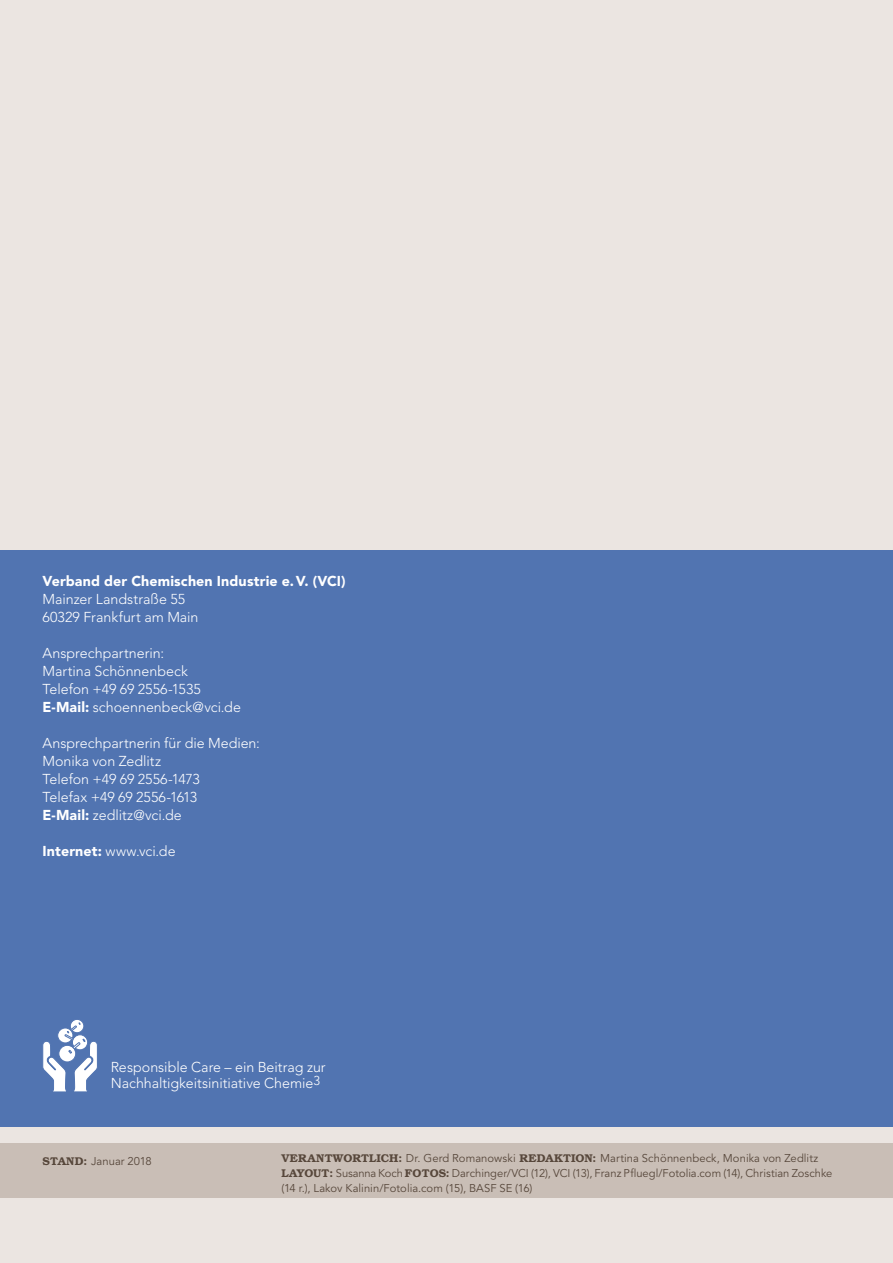
<style>
.page{position:relative;width:893px;height:1263px;background:#ebe5e1}
.page>*{position:absolute;margin:0;border:0;box-sizing:border-box;transform-origin:0 0}
.t1{font:300 14.25px/18px "Avenir LT Std";color:#fff}
.t2{font:900 14.25px "Avenir LT Std";letter-spacing:.005em;color:#fff}
.t3{font:11.25px/15px "Avenir LT Std";letter-spacing:.005em;color:#57473b}
.s1{font-weight:900}
.s2{font-family:"Bookman Std";font-weight:600}
</style>
<div class="page">
<div style="left:0;top:1144px;width:893px;height:54px;background:#c9beb6"></div>
<div style="left:0;top:550px;width:893px;height:576px;background:#5174b1"></div>
<div style="left:70px;top:1019px;width:14px;height:14px;border:1px solid #5174b1;border-radius:50%"></div>
<svg style="left:43px;top:1022px;width:54px;height:69px"></svg>
<p class="t2" style="left:43px;top:572px;width:305px">Verband der Chemischen Industrie e.V. (VCI)</p>
<p class="t1" style="left:43px;top:590px;width:157px">Mainzer Landstraße 55<br>60329 Frankfurt am Main</p>
<p class="t1" style="left:43px;top:644px;width:200px">Ansprechpartnerin:<br>Martina Schönnenbeck<br>Telefon +49 69 2556-1535<br><span class="s1">E-Mail:</span> schoennenbeck@vci.de</p>
<p class="t1" style="left:43px;top:734px;width:219px">Ansprechpartnerin für die Medien:<br>Monika von Zedlitz<br>Telefon +49 69 2556-1473<br>Telefax +49 69 2556-1613<br><span class="s1">E-Mail:</span> zedlitz@vci.de</p>
<p class="t1" style="left:43px;top:842px;width:135px"><span class="s1">Internet:</span> www.vci.de</p>
<p class="t1" style="left:111px;top:1059px;width:216px;line-height:16.5px">Responsible Care – ein Beitrag zur<br>Nachhaltigkeitsinitiative Chemie<sup>3</sup></p>
<p class="t3" style="left:43px;top:1154px;width:111px"><span class="s2">STAND:</span> Januar 2018</p>
<p class="t3" style="left:281px;top:1151px;width:552px"><span class="s2">VERANTWORTLICH:</span> Dr. Gerd Romanowski <span class="s2">REDAKTION:</span> Martina Schönnenbeck, Monika von Zedlitz<br><span class="s2">LAYOUT:</span> Susanna Koch <span class="s2">FOTOS:</span> Darchinger/VCI (12), VCI (13), Franz Pfluegl/Fotolia.com (14), Christian Zoschke (14 r.), Lakov Kalinin/Fotolia.com (15), BASF SE (16)</p>
</div>
